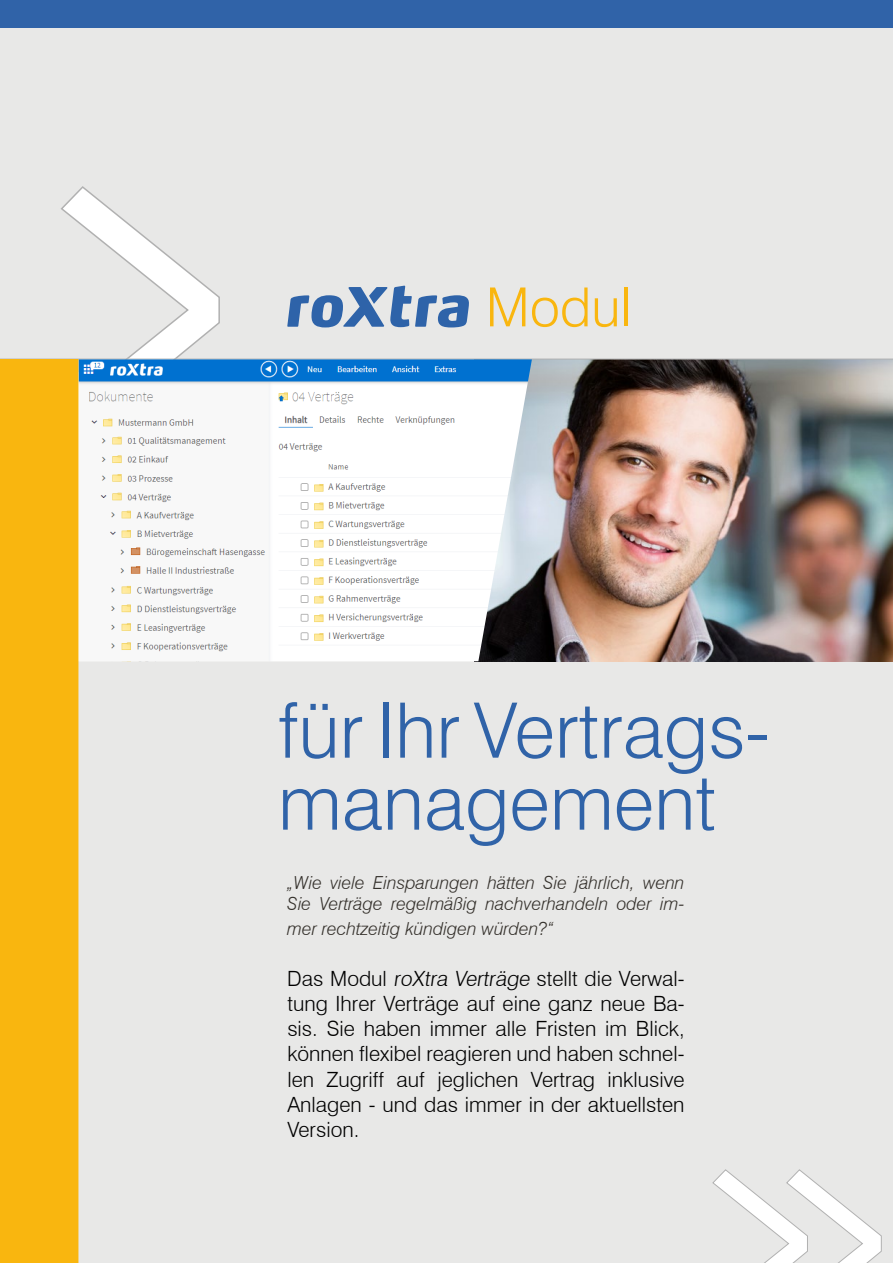
<style>
.page{position:relative;width:893px;height:1263px;background:#fff}
.page>*{position:absolute;margin:0;border:0;box-sizing:border-box;transform-origin:0 0}
.t1{font:300 76.5px/72px "Swiss 721 BT";color:#3063a8}
.t2{font:300 54px "Swiss 721 BT";color:#f9b60f}
.t3{font:300 21px/25.2px "Swiss 721 BT";color:#000;text-align:justify}
.t4{font:italic 300 18px/21.6px "Swiss 721 BT";color:#34302b}
</style>
<div class="page">
<div style="left:0;top:27px;width:893px;height:345px;background:#e8e8e7"></div>
<svg style="left:59px;top:185px;width:162px;height:184px"></svg>
<div style="left:0;top:0;width:893px;height:27px;background:#3063a8"></div>
<div style="left:78px;top:661px;width:815px;height:602px;background:#e8e8e7"></div>
<svg style="left:287px;top:286px;width:182px;height:41px;background:#8ea8c9"></svg>
<img style="left:532px;top:360px;width:361px;height:301px">
<hr style="left:0;top:359px;width:893px;height:1px;background:#b1b1b1">
<img style="left:79px;top:359px;width:453px;height:302px">
<div style="left:0;top:359px;width:78px;height:904px;background:#f9b60f"></div>
<svg style="left:712px;top:1168px;width:170px;height:95px"></svg>
<h2 class="t2" style="left:486px;top:274px;width:147px">Modul</h2>
<h1 class="t1" style="left:278px;top:694px;width:494px">für Ihr Vertrags&shy;management</h1>
<p class="t4" style="left:287px;top:871px;width:399px">„Wie viele Einsparungen hätten Sie jährlich, wenn<br>Sie Verträge regelmäßig nachverhandeln oder im-</p>
<p class="t4" style="left:287px;top:918px;width:268px">mer rechtzeitig kündigen würden?“</p>
<p class="t3" style="left:287px;top:966px;width:399px">Das Modul roXtra Verträge stellt die Verwal&shy;tung Ihrer Verträge auf eine ganz neue Ba&shy;sis. Sie haben immer alle Fristen im Blick, können flexibel reagieren und haben schnel&shy;len Zugriff auf jeglichen Vertrag inklusive Anlagen - und das immer in der aktuellsten Version.</p>
</div>
